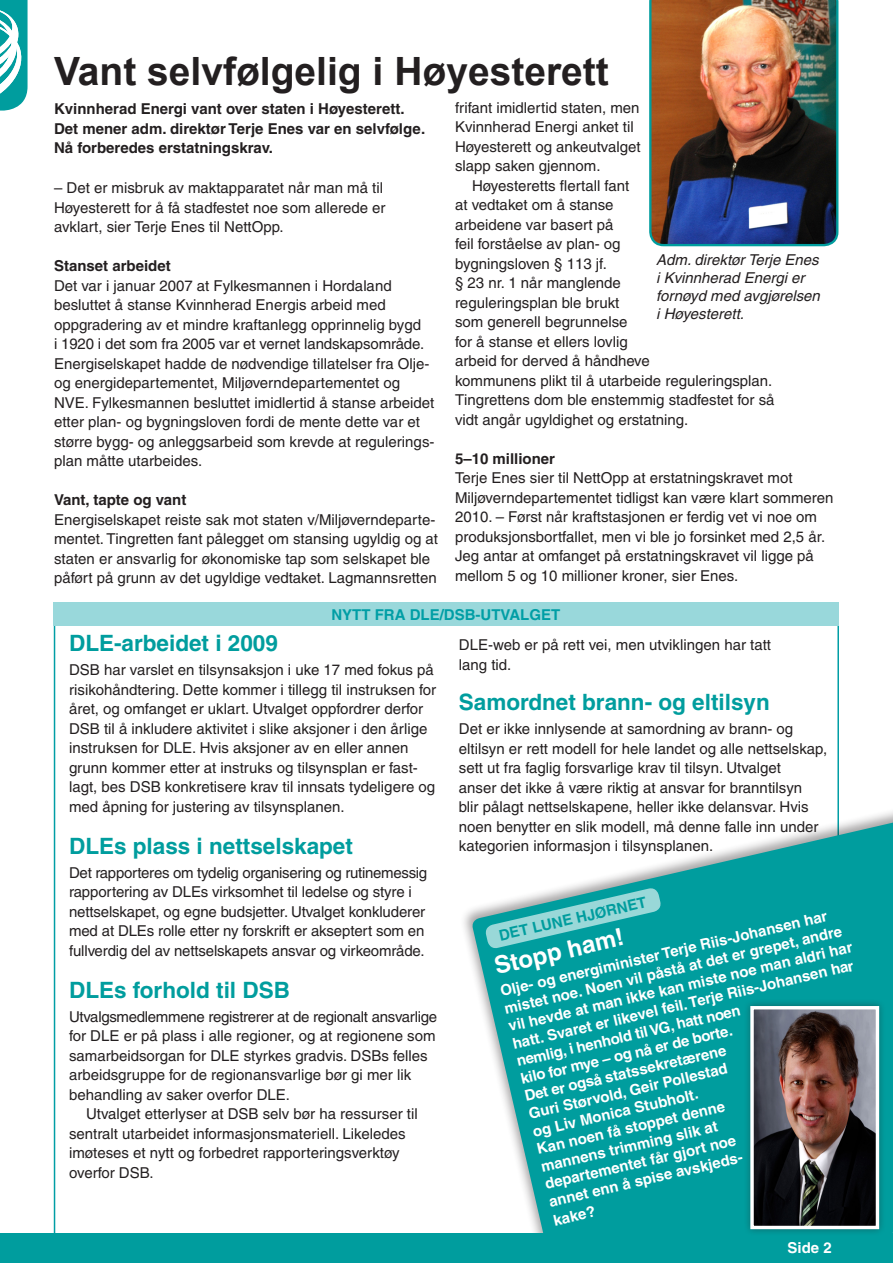
<style>
.page{position:relative;width:893px;height:1263px;background:#fff}
.page>*{position:absolute;margin:0;border:0;box-sizing:border-box;transform-origin:0 0}
.Overskrift_1{font:700 39px "Arial";color:#231f20}
.Lune_Hjørnet{font:700 24px "Helvetica";color:#fff}
.Box_-_Heading{font:700 22.5px "Helvetica";color:#009d9e}
.Brød_-_Uten{font:15px/19.5px "Helvetica";color:#231f20}
.Brød_-_Med{font:15px/19.5px "Helvetica";color:#231f20}
.Brød_-_Med-2{font:700 15px/18px "Helvetica";color:#fff}
.Ingress{font:700 15px/19.5px "Helvetica";color:#231f20}
.Bildetext{font:italic 15px/18px "Helvetica";color:#231f20}
.Mellomtittel{font:700 15px "Helvetica";color:#231f20}
.t1{font:700 15px "Helvetica";color:#009ea5}
.t2{font:700 15px "Helvetica";color:#009d9e}
</style>
<div class="page">
<svg style="left:471px;top:809px;width:422px;height:424px;fill:#009d9e"></svg>
<svg style="left:0;top:0;width:28px;height:111px"></svg>
<div style="left:0;top:1233px;width:893px;height:30px;background:#009d9e"></div>
<svg style="left:484px;top:887px;width:178px;height:63px;background:#60bebf"></svg>
<div style="left:743px;top:999px;width:142px;height:237px;background:#019697"></div>
<img style="left:749px;top:1004px;width:132px;height:227px">
<img style="left:649px;top:0;width:189px;height:246px">
<div style="left:54px;top:603px;width:785px;height:23px;background:#99d8db"></div>
<p class="Overskrift_1" style="left:54px;top:45px;width:556px">Vant selvfølgelig i Høyesterett</p>
<p class="Ingress" style="left:54px;top:99px;width:373px">Kvinnherad Energi vant over staten i Høyesterett.<br>Det mener adm. direktør Terje Enes var en selvfølge.<br>Nå forberedes erstatningskrav.</p>
<p class="Brød_-_Uten" style="left:54px;top:178px;width:333px">– Det er misbruk av maktapparatet når man må til<br>Høyesterett for å få stadfestet noe som allerede er avklart, sier Terje Enes til NettOpp.</p>
<p class="Mellomtittel" style="left:54px;top:257px;width:118px">Stanset arbeidet</p>
<p class="Brød_-_Uten" style="left:54px;top:275px;width:382px">Det var i januar 2007 at Fylkesmannen i Hordaland besluttet å stanse Kvinnherad Energis arbeid med oppgradering av et mindre kraftanlegg opprinnelig bygd<br>i 1920 i det som fra 2005 var et vernet landskapsområde.<br>Energiselskapet hadde de nødvendige tillatelser fra Olje&shy;og energidepartementet, Miljøverndepartementet og NVE. Fylkesmannen besluttet imidlertid å stanse arbeidet etter plan- og bygningsloven fordi de mente dette var et større bygg- og anleggsarbeid som krevde at regulerings&shy;plan måtte utarbeides.</p>
<p class="Mellomtittel" style="left:54px;top:491px;width:134px">Vant, tapte og vant</p>
<p class="Brød_-_Uten" style="left:54px;top:509px;width:385px">Energiselskapet reiste sak mot staten v/Miljøverndeparte&shy;mentet. Tingretten fant pålegget om stansing ugyldig og at staten er ansvarlig for økonomiske tap som selskapet ble påført på grunn av det ugyldige vedtaket. Lagmannsretten</p>
<p class="Brød_-_Uten" style="left:455px;top:98px;width:187px">frifant imidlertid staten, men<br>Kvinnherad Energi anket til<br>Høyesterett og ankeutvalget slapp saken gjennom.</p>
<p class="Brød_-_Med" style="left:455px;top:176px;width:321px;text-indent:17px">Høyesteretts flertall fant<br>at vedtaket om å stanse<br>arbeidene var basert på<br>feil forståelse av plan- og<br>bygningsloven § 113 jf.<br>§ 23 nr. 1 når manglende<br>reguleringsplan ble brukt<br>som generell begrunnelse<br>for å stanse et ellers lovlig<br>arbeid for derved å håndheve<br>kommunens plikt til å utarbeide reguleringsplan.<br>Tingrettens dom ble enstemmig stadfestet for så vidt angår ugyldighet og erstatning.</p>
<p class="Mellomtittel" style="left:455px;top:449px;width:102px">5–10 millioner</p>
<p class="Brød_-_Uten" style="left:455px;top:468px;width:380px">Terje Enes sier til NettOpp at erstatningskravet mot Miljøverndepartementet tidligst kan være klart sommeren 2010. – Først når kraftstasjonen er ferdig vet vi noe om produksjonsbortfallet, men vi ble jo forsinket med 2,5 år.<br>Jeg antar at omfanget på erstatningskravet vil ligge på mellom 5 og 10 millioner kroner, sier Enes.</p>
<p class="Bildetext" style="left:656px;top:251px;width:165px">Adm. direktør Terje Enes i Kvinnherad Energi er fornøyd med avgjørelsen i Høyesterett.</p>
<p class="t1" style="left:331px;top:606px;width:160px">Nytt fra DLE/DSB-utv</p>
<p class="t1" style="left:509px;top:606px;width:22px">alget</p>
<p class="Box_-_Heading" style="left:69px;top:630px;width:210px">DLE-arbeidet i 2009</p>
<p class="Brød_-_Uten" style="left:69px;top:660px;width:369px">DSB har varslet en tilsynsaksjon i uke 17 med fokus på risikohåndtering. Dette kommer i tillegg til instruksen for året, og omfanget er uklart. Utvalget oppfordrer derfor DSB til å inkludere aktivitet i slike aksjoner i den årlige instruksen for DLE. Hvis aksjoner av en eller annen grunn kommer etter at instruks og tilsynsplan er fast&shy;lagt, bes DSB konkretisere krav til innsats tydeligere og med åpning for justering av tilsynsplanen.</p>
<p class="Box_-_Heading" style="left:69px;top:832px;width:285px">DLEs plass i nettselskapet</p>
<p class="Brød_-_Uten" style="left:69px;top:863px;width:360px">Det rapporteres om tydelig organisering og rutinemessig rapportering av DLEs virksomhet til ledelse og styre i nettselskapet, og egne budsjetter. Utvalget konkluderer med at DLEs rolle etter ny forskrift er akseptert som en fullverdig del av nettselskapets ansvar og virkeområde.</p>
<p class="Box_-_Heading" style="left:69px;top:976px;width:222px">DLEs forhold til DSB</p>
<p class="Brød_-_Uten" style="left:69px;top:1007px;width:370px">Utvalgsmedlemmene registrerer at de regionalt ansvarlige for DLE er på plass i alle regioner, og at regionene som samarbeidsorgan for DLE styrkes gradvis. DSBs felles arbeidsgruppe for de regionansvarlige bør gi mer lik behandling av saker overfor DLE.</p>
<p class="Brød_-_Med" style="left:69px;top:1104px;width:350px;text-indent:17px">Utvalget etterlyser at DSB selv bør ha ressurser til sentralt utarbeidet informasjonsmateriell. Likeledes imøteses et nytt og forbedret rapporteringsverktøy overfor DSB.</p>
<p class="Brød_-_Med" style="left:459px;top:635px;width:314px">DLE-web er på rett vei, men utviklingen har tatt lang tid.</p>
<p class="Box_-_Heading" style="left:459px;top:688px;width:312px">Samordnet brann- og eltilsyn</p>
<p class="Brød_-_Uten" style="left:459px;top:719px;width:370px">Det er ikke innlysende at samordning av brann- og eltilsyn er rett modell for hele landet og alle nettselskap, sett ut fra faglig forsvarlige krav til tilsyn. Utvalget<br>anser det ikke å være riktig at ansvar for branntilsyn<br>blir pålagt nettselskapene, heller ikke delansvar. Hvis noen benytter en slik modell, må denne falle inn under kategorien informasjon i tilsynsplanen.</p>
<p class="t2" style="left:497px;top:927px;width:152px;rotate:-13deg">DET LUNE HJØRNET</p>
<p class="Brød_-_Med-2" style="left:499px;top:982px;width:354px;rotate:-13deg">Olje- og energiminister Terje Riis-Johansen har mistet noe. Noen vil påstå at det er grepet, andre vil hevde at man ikke kan miste noe man aldri har hatt. Svaret er likevel feil. Terje Riis-Johansen har nemlig, i henhold til VG, hatt noen<br>kilo for mye – og nå er de borte.<br>Det er også statssekretærene<br>Guri Størvold, Geir Pollestad<br>og Liv Monica Stubholt.<br>Kan noen få stoppet denne<br>mannens trimming slik at<br>departementet får gjort noe<br>annet enn å spise avskjeds-</p>
<p class="Brød_-_Med-2" style="left:552px;top:1211px;width:44px;rotate:-13deg">kake?</p>
<p class="Lune_Hjørnet" style="left:492px;top:952px;width:133px;rotate:-13deg">Stopp ham!</p>
<p class="Brød_-_Med-2" style="left:788px;top:1238px;width:46px">Side 2</p>
</div>
